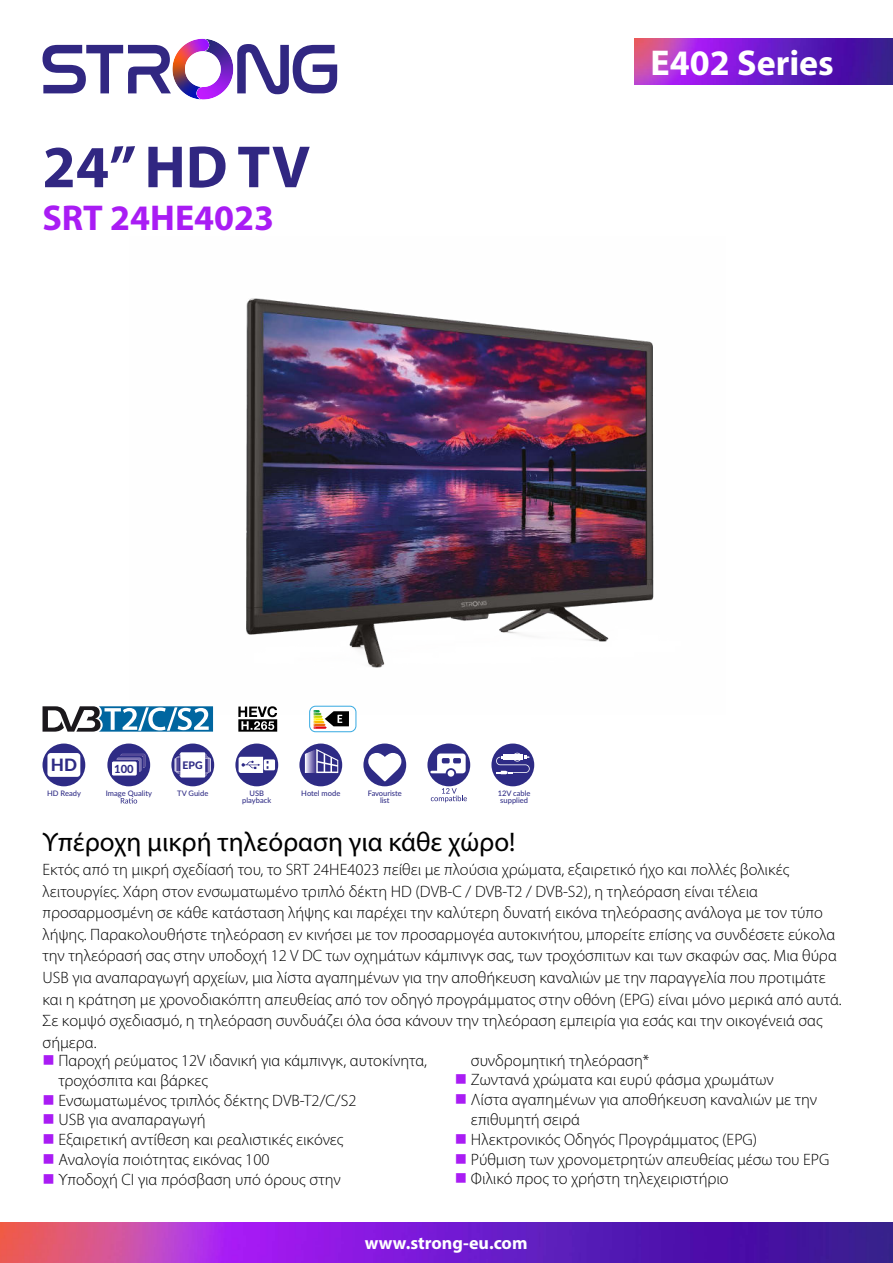
<style>
.page{position:relative;width:893px;height:1263px;background:#fff}
.page>*{position:absolute;margin:0;border:0;box-sizing:border-box;transform-origin:0 0}
.t1{font:700 60px "Myriad Pro";color:#312782}
.t2{font:700 36px "Myriad Pro";color:#a91cf4}
.t3{font:700 36px "Myriad Pro";color:#fff}
.t4{font:27px "Myriad Pro";color:#000}
.t5{font:700 18px "Myriad Pro";color:#fff}
.t6{font:800 17.1px "Lato";color:#2e2b85}
.t7{font:300 16.5px/21.6px "Myriad Pro";color:#000}
.t8{font:800 11.25px "Lato";color:#2e2b85}
.t9{font:800 10.5px "Lato";color:#2e2b85}
.t10{font:500 7.5px/7.5px "Lato";color:#2e2b85;text-align:center}
.s1{color:#a91cf4}
</style>
<div class="page">
<img style="left:0;top:1222px;width:893px;height:41px">
<img style="left:634px;top:39px;width:259px;height:45px">
<svg style="left:237px;top:44px;width:100px;height:50px"></svg>
<svg style="left:43px;top:39px;width:178px;height:61px"></svg>
<img style="left:213px;top:298px;width:441px;height:416px">
<svg style="left:431px;top:788px;width:36px;height:14px"></svg>
<div style="left:427px;top:743px;width:43px;height:43px;background:#2e2b85;border-radius:50%"></div>
<svg style="left:430px;top:753px;width:36px;height:20px"></svg>
<div style="left:448px;top:770px;width:6px;height:7px;background:#fff;border-radius:50%"></div>
<div style="left:299px;top:743px;width:43px;height:43px;background:#2e2b85;border-radius:50%"></div>
<svg style="left:305px;top:749px;width:33px;height:24px"></svg>
<div style="left:235px;top:743px;width:43px;height:43px;background:#2e2b85;border-radius:50%"></div>
<svg style="left:239px;top:757px;width:36px;height:16px"></svg>
<svg style="left:171px;top:743px;width:43px;height:43px"></svg>
<svg style="left:175px;top:754px;width:36px;height:21px"></svg>
<div style="left:180px;top:752px;width:25px;height:25px;background:#fff"></div>
<div style="left:43px;top:743px;width:42px;height:43px;background:#2e2b85;border-radius:50%"></div>
<div style="left:47px;top:753px;width:33px;height:24px;background:#fff;border-radius:3px"></div>
<div style="left:363px;top:743px;width:43px;height:43px;background:#2e2b85;border-radius:50%"></div>
<svg style="left:368px;top:753px;width:33px;height:28px"></svg>
<svg style="left:121px;top:798px;width:16px;height:5px"></svg>
<svg style="left:107px;top:743px;width:43px;height:43px"></svg>
<div style="left:112px;top:762px;width:25px;height:13px;background:#fff"></div>
<svg style="left:117px;top:754px;width:28px;height:17px"></svg>
<div style="left:491px;top:743px;width:43px;height:43px;background:#2e2b85;border-radius:50%"></div>
<svg style="left:496px;top:753px;width:34px;height:21px"></svg>
<svg style="left:43px;top:706px;width:170px;height:26px"></svg>
<svg style="left:238px;top:706px;width:39px;height:26px"></svg>
<div style="left:309px;top:706px;width:47px;height:26px;border:1px solid #36a9e1;border-radius:6px"></div>
<svg style="left:314px;top:710px;width:35px;height:19px"></svg>
<h1 class="t1" style="left:43px;top:131px;width:269px">24’’ HD TV</h1>
<h2 class="t2" style="left:43px;top:197px;width:233px">SRT 24HE4023</h2>
<p class="t6" style="left:51px;top:755px;width:28px">HD</p>
<p class="t8" style="left:114px;top:762px;width:21px">100</p>
<p class="t9" style="left:183px;top:759px;width:22px">EPG</p>
<h2 class="t3" style="left:651px;top:50px;width:185px">E402 Series</h2>
<p class="t10" style="left:106px;top:790px;width:48px">Image Quality</p>
<p class="t10" style="left:498px;top:790px;width:34px">12V cable supplied</p>
<h3 class="t4" style="left:43px;top:828px;width:474px">Υπέροχη μικρή τηλεόραση για κάθε χώρο!</h3>
<p class="t7" style="left:43px;top:860px;width:801px">Εκτός από τη μικρή σχεδίασή του, το SRT 24HE4023 πείθει με πλούσια χρώματα, εξαιρετικό ήχο και πολλές βολικές λειτουργίες. Χάρη στον ενσωματωμένο τριπλό δέκτη HD (DVB-C / DVB-T2 / DVB-S2), η τηλεόραση είναι τέλεια προσαρμοσμένη σε κάθε κατάσταση λήψης και παρέχει την καλύτερη δυνατή εικόνα τηλεόρασης ανάλογα με τον τύπο λήψης. Παρακολουθήστε τηλεόραση εν κινήσει με τον προσαρμογέα αυτοκινήτου, μπορείτε επίσης να συνδέσετε εύκολα την τηλεόρασή σας στην υποδοχή 12 V DC των οχημάτων κάμπινγκ σας, των τροχόσπιτων και των σκαφών σας. Μια θύρα USB για αναπαραγωγή αρχείων, μια λίστα αγαπημένων για την αποθήκευση καναλιών με την παραγγελία που προτιμάτε και η κράτηση με χρονοδιακόπτη απευθείας από τον οδηγό προγράμματος στην οθόνη (EPG) είναι μόνο μερικά από αυτά.<br>Σε κομψό σχεδιασμό, η τηλεόραση συνδυάζει όλα όσα κάνουν την τηλεόραση εμπειρία για εσάς και την οικογένειά σας σήμερα.</p>
<p class="t7" style="left:58px;top:1052px;width:370px;line-height:19.8px;text-indent:-16px"><span class="s1">■</span> Παροχή ρεύματος 12V ιδανική για κάμπινγκ, αυτοκίνητα, τροχόσπιτα και βάρκες</p>
<p class="t7" style="left:43px;top:1090px;width:315px"><span class="s1">■</span> Ενσωματωμένος τριπλός δέκτης DVB-T2/C/S2</p>
<p class="t7" style="left:43px;top:1110px;width:165px"><span class="s1">■</span> USB για αναπαραγωγή</p>
<p class="t7" style="left:43px;top:1130px;width:302px"><span class="s1">■</span> Εξαιρετική αντίθεση και ρεαλιστικές εικόνες</p>
<p class="t7" style="left:43px;top:1150px;width:228px"><span class="s1">■</span> Αναλογία ποιότητας εικόνας 100</p>
<p class="t7" style="left:43px;top:1170px;width:300px"><span class="s1">■</span> Υποδοχή CI για πρόσβαση υπό όρους στην</p>
<p class="t10" style="left:47px;top:790px;width:35px">HD Ready</p>
<p class="t10" style="left:177px;top:790px;width:33px">TV Guide</p>
<p class="t10" style="left:250px;top:790px;width:16px">USB</p>
<p class="t10" style="left:301px;top:790px;width:41px">Hotel mode</p>
<p class="t10" style="left:242px;top:798px;width:31px">playback</p>
<p class="t10" style="left:368px;top:790px;width:36px">Favouriste list</p>
<p class="t7" style="left:471px;top:1050px;width:180px">συνδρομητική τηλεόραση*</p>
<p class="t7" style="left:455px;top:1070px;width:320px"><span class="s1">■</span> Ζωντανά χρώματα και ευρύ φάσμα χρωμάτων</p>
<p class="t7" style="left:471px;top:1091px;width:348px;line-height:19.8px;text-indent:-16px"><span class="s1">■</span> Λίστα αγαπημένων για αποθήκευση καναλιών με την επιθυμητή σειρά</p>
<p class="t7" style="left:455px;top:1130px;width:304px"><span class="s1">■</span> Ηλεκτρονικός Οδηγός Προγράμματος (EPG)</p>
<p class="t7" style="left:455px;top:1149px;width:376px"><span class="s1">■</span> Ρύθμιση των χρονομετρητών απευθείας μέσω του EPG</p>
<p class="t7" style="left:455px;top:1169px;width:275px"><span class="s1">■</span> Φιλικό προς το χρήστη τηλεχειριστήριο</p>
<p class="t5" style="left:365px;top:1236px;width:164px">www.strong-eu.com</p>
</div>
